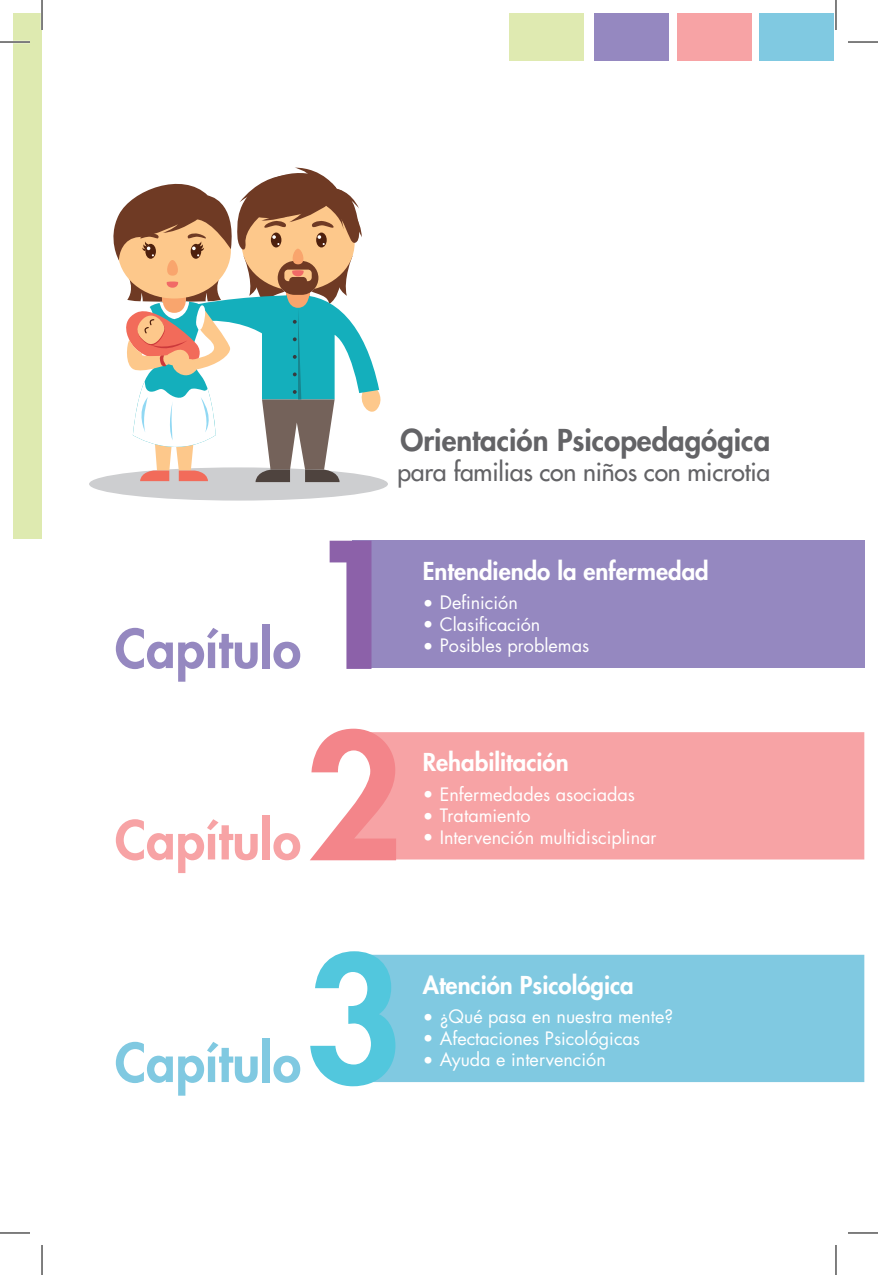
<style>
.page{position:relative;width:878px;height:1275px;background:#fff}
.page>*{position:absolute;margin:0;border:0;box-sizing:border-box;transform-origin:0 0}
.t1{font:800 170px "Futura Std";color:#8c61a9}
.t2{font:800 170px "Futura Std";color:#f3858a}
.t3{font:800 170px "Futura Std";color:#52c7dd}
.t4{font:800 52px "Futura Std";color:#9588c0}
.t5{font:800 52px "Futura Std";color:#f7a3a5}
.t6{font:800 52px "Futura Std";color:#80c9e1}
.t7{font:800 29.4px "Futura Std";color:#636366}
.t8{font:500 24.8px "Futura Std";letter-spacing:-.01em;color:#636366}
.t9{font:800 24px "Futura Std";color:#fff}
.t10{font:18px "Futura Std";color:#fff}
</style>
<div class="page">
<div style="left:89px;top:467px;width:299px;height:33px;background:#cdced0;border-radius:50%"></div>
<div style="left:14px;top:14px;width:28px;height:525px;background:#deeab0"></div>
<div style="left:594px;top:14px;width:75px;height:47px;background:#9588c0"></div>
<div style="left:509px;top:14px;width:75px;height:47px;background:#dfeab1"></div>
<div style="left:677px;top:14px;width:74px;height:47px;background:#f7a3a5"></div>
<div style="left:759px;top:14px;width:75px;height:47px;background:#80c9e1"></div>
<div style="left:352px;top:541px;width:512px;height:127px;background:#9588c0"></div>
<div style="left:342px;top:732px;width:522px;height:127px;background:#f7a3a5"></div>
<div style="left:357px;top:954px;width:507px;height:128px;background:#80c9e1"></div>
<svg style="left:108px;top:167px;width:276px;height:315px"></svg>
<hr style="left:0;top:41px;width:30px;height:2px;background:#fff">
<hr style="left:41px;top:0;width:2px;height:30px;background:#fff">
<hr style="left:0;top:42px;width:30px;height:1px;background:#000">
<hr style="left:848px;top:42px;width:30px;height:1px;background:#000">
<hr style="left:0;top:1232px;width:30px;height:1px;background:#000">
<hr style="left:848px;top:1232px;width:30px;height:1px;background:#000">
<hr style="left:42px;top:0;width:1px;height:30px;background:#000">
<hr style="left:42px;top:1245px;width:1px;height:30px;background:#000">
<hr style="left:835px;top:0;width:1px;height:30px;background:#000">
<hr style="left:835px;top:1245px;width:1px;height:30px;background:#000">
<p class="t7" style="left:400px;top:422px;width:371px">Orientación Psicopedagógica</p>
<p class="t8" style="left:397px;top:456px;width:374px">para familias con niños con microtia</p>
<p class="t4" style="left:115px;top:616px;width:188px">Capítulo</p>
<p class="t1" style="left:305px;top:498px;width:100px">1</p>
<p class="t5" style="left:115px;top:807px;width:188px">Capítulo</p>
<p class="t2" style="left:305px;top:690px;width:100px">2</p>
<p class="t9" style="left:423px;top:555px;width:287px">Entendiendo la enfermedad</p>
<p class="t10" style="left:423px;top:591px;width:97px">• Definición</p>
<p class="t10" style="left:423px;top:612px;width:119px">• Clasificación</p>
<p class="t10" style="left:423px;top:634px;width:168px">• Posibles problemas</p>
<p class="t9" style="left:423px;top:747px;width:147px">Rehabilitación</p>
<p class="t10" style="left:423px;top:782px;width:214px">• Enfermedades asociadas</p>
<p class="t10" style="left:423px;top:804px;width:109px">• Tratamiento</p>
<p class="t10" style="left:423px;top:825px;width:235px">• Intervención multidisciplinar</p>
<p class="t6" style="left:115px;top:1030px;width:188px">Capítulo</p>
<p class="t3" style="left:305px;top:912px;width:100px">3</p>
<p class="t9" style="left:423px;top:969px;width:212px">Atención Psicológica</p>
<p class="t10" style="left:423px;top:1005px;width:252px">• ¿Qué pasa en nuestra mente?</p>
<p class="t10" style="left:423px;top:1026px;width:219px">• Afectaciones Psicológicas</p>
<p class="t10" style="left:423px;top:1048px;width:184px">• Ayuda e intervención</p>
</div>
